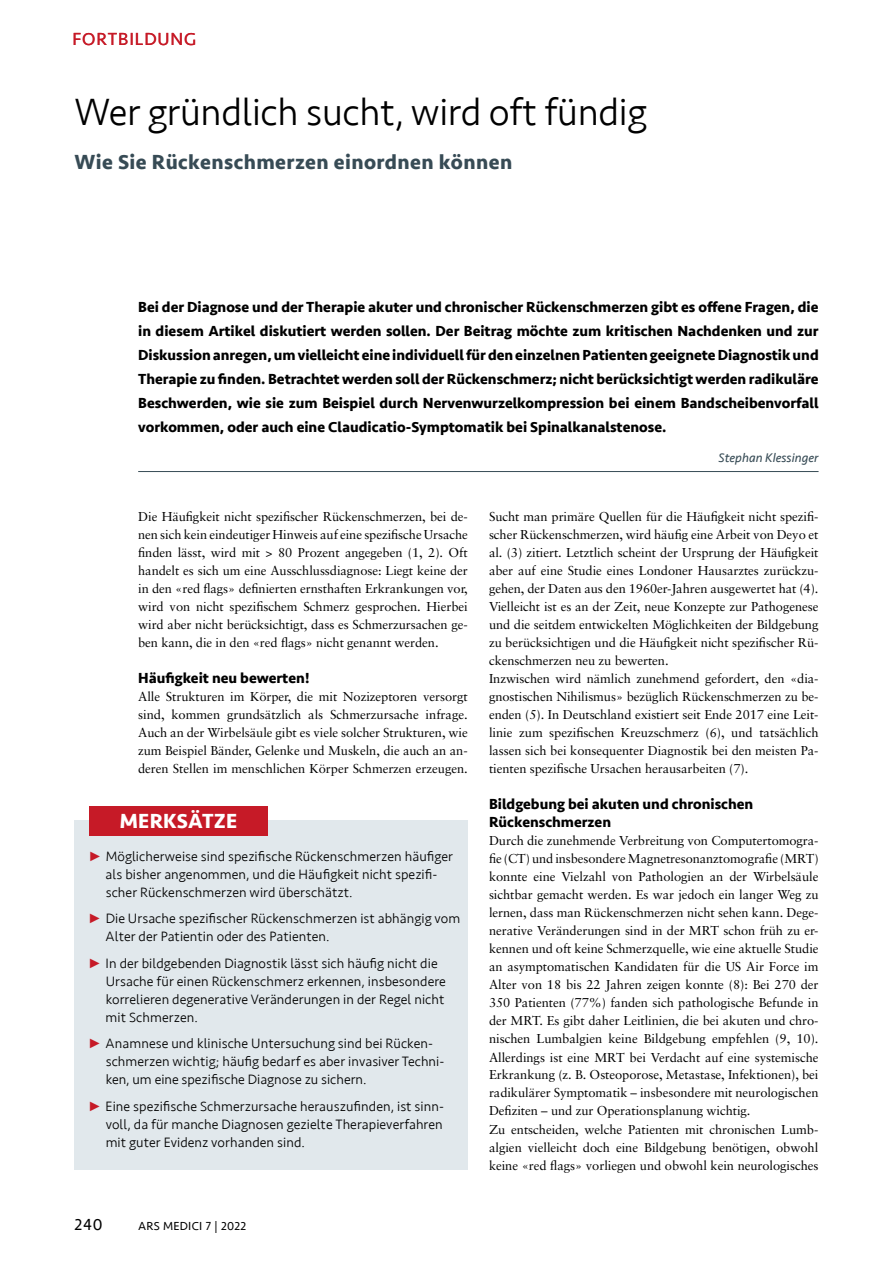
<style>
.page{position:relative;width:893px;height:1263px;background:#fff}
.page>*{position:absolute;margin:0;border:0;box-sizing:border-box;transform-origin:0 0}
.t1{font:300 39px "Seravek";letter-spacing:-.01em;color:#000}
.t2{font:700 21px "Seravek";letter-spacing:.02em;color:#374b55}
.t3{font:700 21px "Seravek";letter-spacing:.01em;color:#fff}
.t4{font:18px "Seravek";letter-spacing:.05em;color:#c61a27}
.t5{font:16.5px "Seravek";color:#000}
.t6{font:700 15px/24px "Seravek";color:#000}
.t7{font:300 13.95px/18px "Seravek";letter-spacing:.005em;color:#000}
.t8{font:12.9px/18px "Sabon";letter-spacing:-.005em;color:#000;text-align:justify}
.t9{font:italic 12.9px "Seravek";color:#374b55}
.t10{font:12px "Seravek";letter-spacing:.02em;color:#000}
</style>
<div class="page">
<hr style="left:138px;top:471px;width:681px;height:1px;background:#374b55">
<div style="left:74px;top:820px;width:394px;height:349px;background:#e1e8ec"></div>
<div style="left:89px;top:806px;width:179px;height:30px;background:#c61a27"></div>
<h3 class="t4" style="left:72px;top:25px;width:126px">FORTBILDUNG</h3>
<h1 class="t1" style="left:74px;top:89px;width:574px">Wer gründlich sucht, wird oft fündig</h1>
<h2 class="t2" style="left:74px;top:146px;width:439px">Wie Sie Rückenschmerzen einordnen können</h2>
<p class="t6" style="left:138px;top:294px;width:682px;text-align:justify">Bei der Diagnose und der Therapie akuter und chronischer Rückenschmerzen gibt es offene Fragen, die in diesem Artikel diskutiert werden sollen. Der Beitrag möchte zum kritischen Nachdenken und zur Diskussion anregen, um vielleicht eine individuell für den einzelnen Patienten geeignete Diagnostik und Therapie zu finden. Betrachtet werden soll der Rückenschmerz; nicht berücksichtigt werden radikuläre Beschwerden, wie sie zum Beispiel durch Nervenwurzelkompression bei einem Bandscheibenvorfall vorkommen, oder auch eine Claudicatio-Symptomatik bei Spinalkanalstenose.</p>
<p class="t9" style="left:718px;top:447px;width:102px">Stephan Klessinger</p>
<p class="t8" style="left:138px;top:508px;width:331px">Die Häufigkeit nicht spezifischer Rückenschmerzen, bei de&shy;nen sich kein eindeutiger Hinweis auf eine spezifische Ursache finden lässt, wird mit &gt; 80 Prozent angegeben (1, 2). Oft handelt es sich um eine Ausschlussdiagnose: Liegt keine der in den «red flags» definierten ernsthaften Erkrankungen vor, wird von nicht spezifischem Schmerz gesprochen. Hierbei wird aber nicht berücksichtigt, dass es Schmerzursachen ge&shy;ben kann, die in den «red flags» nicht genannt werden.</p>
<p class="t6" style="left:138px;top:666px;width:173px">Häufigkeit neu bewerten!</p>
<p class="t8" style="left:138px;top:688px;width:331px">Alle Strukturen im Körper, die mit Nozizeptoren versorgt sind, kommen grundsätzlich als Schmerzursache infrage.<br>Auch an der Wirbelsäule gibt es viele solcher Strukturen, wie zum Beispiel Bänder, Gelenke und Muskeln, die auch an an&shy;deren Stellen im menschlichen Körper Schmerzen erzeugen.</p>
<h2 class="t3" style="left:120px;top:804px;width:119px">MERKSÄTZE</h2>
<p class="t7" style="left:106px;top:847px;width:349px">Möglicherweise sind spezifische Rückenschmerzen häufiger als bisher angenommen, und die Häufigkeit nicht spezifi&shy;scher Rückenschmerzen wird überschätzt.</p>
<p class="t7" style="left:106px;top:910px;width:356px">Die Ursache spezifischer Rückenschmerzen ist abhängig vom<br>Alter der Patientin oder des Patienten.</p>
<p class="t7" style="left:106px;top:954px;width:342px">In der bildgebenden Diagnostik lässt sich häufig nicht die Ursache für einen Rückenschmerz erkennen, insbesondere korrelieren degenerative Veränderungen in der Regel nicht mit Schmerzen.</p>
<p class="t7" style="left:106px;top:1035px;width:340px">Anamnese und klinische Untersuchung sind bei Rücken&shy;schmerzen wichtig; häufig bedarf es aber invasiver Techni&shy;ken, um eine spezifische Diagnose zu sichern.</p>
<p class="t7" style="left:106px;top:1097px;width:340px;text-align:justify">Eine spezifische Schmerzursache herauszufinden, ist sinn&shy;voll, da für manche Diagnosen gezielte Therapieverfahren mit guter Evidenz vorhanden sind.</p>
<p class="t5" style="left:74px;top:1212px;width:30px">240</p>
<p class="t10" style="left:138px;top:1217px;width:110px">ARS MEDICI 7 | 2022</p>
<p class="t8" style="left:489px;top:508px;width:331px;text-align:left">Sucht man primäre Quellen für die Häufigkeit nicht spezifi&shy;scher Rückenschmerzen, wird häufig eine Arbeit von Deyo et al. (3) zitiert. Letztlich scheint der Ursprung der Häufigkeit aber auf eine Studie eines Londoner Hausarztes zurückzu&shy;gehen, der Daten aus den 1960er-Jahren ausgewertet hat (4).<br>Vielleicht ist es an der Zeit, neue Konzepte zur Pathogenese und die seitdem entwickelten Möglichkeiten der Bildgebung zu berücksichtigen und die Häufigkeit nicht spezifischer Rü&shy;ckenschmerzen neu zu bewerten.<br>Inzwischen wird nämlich zunehmend gefordert, den «dia&shy;gnostischen Nihilismus» bezüglich Rückenschmerzen zu be&shy;enden (5). In Deutschland existiert seit Ende 2017 eine Leit&shy;linie zum spezifischen Kreuzschmerz (6), und tatsächlich lassen sich bei konsequenter Diagnostik bei den meisten Pa&shy;tienten spezifische Ursachen herausarbeiten (7).</p>
<p class="t6" style="left:489px;top:795px;width:266px;line-height:18px">Bildgebung bei akuten und chronischen<br>Rückenschmerzen</p>
<p class="t8" style="left:489px;top:832px;width:331px;text-align:left">Durch die zunehmende Verbreitung von Computertomogra&shy;fie (CT) und insbesondere Magnetresonanztomografie (MRT) konnte eine Vielzahl von Pathologien an der Wirbelsäule sichtbar gemacht werden. Es war jedoch ein langer Weg zu lernen, dass man Rückenschmerzen nicht sehen kann. Dege&shy;nerative Veränderungen sind in der MRT schon früh zu er&shy;kennen und oft keine Schmerzquelle, wie eine aktuelle Studie an asymptomatischen Kandidaten für die US Air Force im Alter von 18 bis 22 Jahren zeigen konnte (8): Bei 270 der 350 Patienten (77%) fanden sich pathologische Befunde in der MRT. Es gibt daher Leitlinien, die bei akuten und chro&shy;nischen Lumbalgien keine Bildgebung empfehlen (9, 10).<br>Allerdings ist eine MRT bei Verdacht auf eine systemische Erkrankung (z. B. Osteoporose, Metastase, Infektionen), bei radikulärer Symptomatik – insbesondere mit neurologischen Defiziten – und zur Operationsplanung wichtig.<br>Zu entscheiden, welche Patienten mit chronischen Lumb&shy;algien vielleicht doch eine Bildgebung benötigen, obwohl keine «red flags» vorliegen und obwohl kein neurologisches</p>
</div>
